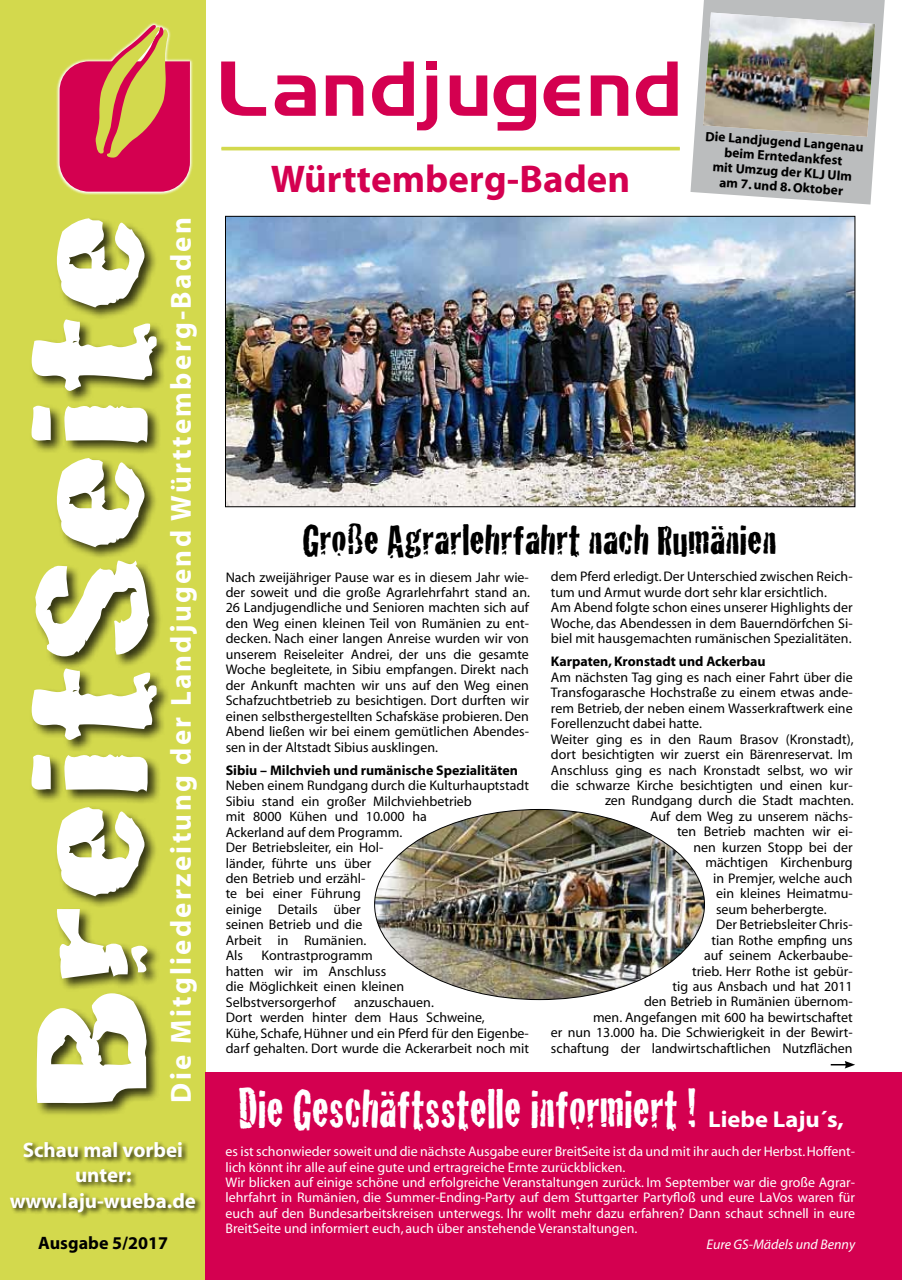
<style>
.page{position:relative;width:902px;height:1280px;background:#fff}
.page>*{position:absolute;margin:0;border:0;box-sizing:border-box;transform-origin:0 0}
.t1{font:171.3px "Cracked";color:#fff;scale:1.72 1}
.t2{font:55.5px "Cracked";color:#fff;scale:.88 1}
.t3{font:43.5px "Cracked";color:#000}
.t4{font:700 38.85px "Myriad Pro";letter-spacing:.005em;color:#d40050}
.t5{font:700 29.1px "Myriad";letter-spacing:.08em;color:#fff}
.t6{font:700 22.95px "Myriad";color:#fff;scale:1.06 1}
.t7{font:700 21px/25.2px "Myriad";color:#fff;text-align:center}
.t8{font:700 18px "Myriad";color:#000}
.t9{font:13.95px/15.5px "Myriad";color:#000}
.t10{font:13.95px/15.5px "Myriad";color:#fff}
.t11{font:700 13.95px "Myriad";color:#000}
.t12{font:italic 13.95px "Myriad";color:#fff}
.t13{font:700 13.5px/15px "Myriad";color:#000;text-align:center}
</style>
<div class="page">
<div style="left:0;top:0;width:206px;height:1280px;background:#d3d94d"></div>
<div style="left:206px;top:1072px;width:695px;height:208px;background:#d40050"></div>
<div style="left:9px;top:1141px;width:194px;height:78px;background:#000;opacity:.75"></div>
<div style="left:30px;top:216px;width:141px;height:902px;background:#000;opacity:.75"></div>
<svg style="left:56px;top:22px;width:137px;height:173px"></svg>
<svg style="left:60px;top:25px;width:130px;height:167px"></svg>
<svg style="left:635px;top:62px;width:42px;height:54px"></svg>
<svg style="left:221px;top:62px;width:45px;height:54px"></svg>
<svg style="left:590px;top:75px;width:38px;height:41px"></svg>
<svg style="left:543px;top:75px;width:36px;height:41px"></svg>
<svg style="left:493px;top:75px;width:43px;height:56px"></svg>
<svg style="left:449px;top:75px;width:38px;height:41px"></svg>
<svg style="left:326px;top:75px;width:37px;height:41px"></svg>
<svg style="left:275px;top:75px;width:40px;height:41px"></svg>
<svg style="left:372px;top:62px;width:65px;height:68px"></svg>
<div style="left:426px;top:61px;width:11px;height:9px;background:#d40050"></div>
<hr style="left:221px;top:147px;width:458px;height:3px;background:#d3d94d">
<svg style="left:690px;top:0;width:194px;height:205px"></svg>
<img style="left:703px;top:13px;width:172px;height:124px">
<img style="left:227px;top:218px;width:626px;height:287px">
<div style="left:225px;top:216px;width:630px;height:291px;border:1px solid #000"></div>
<svg style="left:830px;top:1061px;width:25px;height:7px"></svg>
<img style="left:374px;top:809px;width:330px;height:190px">
<h1 class="t1" style="left:-46px;top:1111px;width:525px;rotate:-90deg">BreitSeite</h1>
<h3 class="t5" style="left:166px;top:1102px;width:887px;rotate:-90deg">Die Mitgliederzeitung der Landjugend Württemberg-Baden</h3>
<h3 class="t7" style="left:10px;top:1138px;width:188px">Schau mal vorbei unter: www.laju-wueba.de</h3>
<p class="t8" style="left:38px;top:1233px;width:131px">Ausgabe 5/2017</p>
<h3 class="t4" style="left:270px;top:154px;width:351px">Würtrttemberg-Baden</h3>
<h3 class="t4" style="left:357px;top:154px;width:275px">temberg-Baden</h3>
<h3 class="t4" style="left:261px;top:154px;width:58px">Wü</h3>
<p class="t13" style="left:705px;top:129px;width:160px;rotate:4deg">Die Landjugend Langenau beim Erntedankfest<br>mit Umzug der KLJ Ulm am 7. und 8. Oktober</p>
<h3 class="t3" style="left:302px;top:506px;width:475px">Große Agrarlehrfahrt nach Rumänien</h3>
<p class="t9" style="left:551px;top:570px;width:303px">dem Pferd erledigt. Der Unterschied zwischen Reich&shy;tum und Armut wurde dort sehr klar ersichtlich.<br>Am Abend folgte schon eines unserer Highlights der Woche, das Abendessen in dem Bauerndörfchen Si&shy;biel mit hausgemachten rumänischen Spezialitäten.</p>
<p class="t11" style="left:551px;top:654px;width:216px">Karpaten, Kronstadt und Ackerbau</p>
<p class="t9" style="left:551px;top:670px;width:303px">Am nächsten Tag ging es nach einer Fahrt über die</p>
<p class="t9" style="left:551px;top:685px;width:303px">Transfogarasche Hochstraße zu einem etwas ande-</p>
<p class="t9" style="left:551px;top:701px;width:303px">rem Betrieb, der neben einem Wasserkraftwerk eine</p>
<p class="t9" style="left:551px;top:716px;width:152px">Forellenzucht dabei hatte.</p>
<p class="t9" style="left:551px;top:732px;width:304px">Weiter ging es in den Raum Brasov (Kronstadt),</p>
<p class="t9" style="left:551px;top:747px;width:303px">dort besichtigten wir zuerst ein Bärenreservat. Im</p>
<p class="t9" style="left:551px;top:763px;width:303px">Anschluss ging es nach Kronstadt selbst, wo wir</p>
<p class="t9" style="left:551px;top:778px;width:303px">die schwarze Kirche besichtigten und einen kur-</p>
<p class="t9" style="left:605px;top:794px;width:250px">zen Rundgang durch die Stadt machten.</p>
<p class="t9" style="left:650px;top:809px;width:204px">Auf dem Weg zu unserem nächs-</p>
<p class="t9" style="left:677px;top:825px;width:177px">ten Betrieb machten wir ei-</p>
<p class="t9" style="left:693px;top:840px;width:161px">nen kurzen Stopp bei der</p>
<p class="t9" style="left:705px;top:855px;width:149px">mächtigen Kirchenburg</p>
<p class="t9" style="left:713px;top:871px;width:141px">in Premjer, welche auch</p>
<p class="t9" style="left:716px;top:886px;width:138px">ein kleines Heimatmu-</p>
<p class="t9" style="left:716px;top:902px;width:112px">seum beherbergte.</p>
<p class="t9" style="left:716px;top:917px;width:138px">Der Betriebsleiter Chris-</p>
<p class="t9" style="left:711px;top:933px;width:142px">tian Rothe empfing uns</p>
<p class="t9" style="left:704px;top:948px;width:150px">auf seinem Ackerbaube-</p>
<p class="t9" style="left:692px;top:964px;width:162px">trieb. Herr Rothe ist gebür-</p>
<p class="t9" style="left:672px;top:979px;width:181px">tig aus Ansbach und hat 2011</p>
<p class="t9" style="left:644px;top:995px;width:210px">den Betrieb in Rumänien übernom-</p>
<p class="t9" style="left:593px;top:1010px;width:261px">men. Angefangen mit 600 ha bewirtschaftet</p>
<p class="t9" style="left:551px;top:1025px;width:303px">er nun 13.000 ha. Die Schwierigkeit in der Bewirt-</p>
<p class="t9" style="left:551px;top:1041px;width:303px">schaftung der landwirtschaftlichen Nutzflächen</p>
<p class="t9" style="left:226px;top:570px;width:306px;text-align:justify">Nach zweijähriger Pause war es in diesem Jahr wie&shy;der soweit und die große Agrarlehrfahrt stand an.<br>26 Landjugendliche und Senioren machten sich auf den Weg einen kleinen Teil von Rumänien zu ent&shy;decken. Nach einer langen Anreise wurden wir von unserem Reiseleiter Andrei, der uns die gesamte Woche begleitete, in Sibiu empfangen. Direkt nach der Ankunft machten wir uns auf den Weg einen Schafzuchtbetrieb zu besichtigen. Dort durften wir einen selbsthergestellten Schafskäse probieren. Den Abend ließen wir bei einem gemütlichen Abendes&shy;sen in der Altstadt Sibius ausklingen.</p>
<p class="t11" style="left:226px;top:763px;width:294px">Sibiu – Milchvieh und rumänische Spezialitäten</p>
<p class="t9" style="left:226px;top:778px;width:305px">Neben einem Rundgang durch die Kulturhauptstadt<br>Sibiu stand ein großer Milchviehbetrieb<br>mit 8000 Kühen und 10.000 ha<br>Ackerland auf dem Programm.<br>Der Betriebsleiter, ein Hol-<br>länder, führte uns über<br>den Betrieb und erzähl-<br>te bei einer Führung<br>einige Details über<br>seinen Betrieb und die<br>Arbeit in Rumänien.<br>Als</p>
<p class="t9" style="left:226px;top:948px;width:180px;text-indent:36px">Kontrastprogramm hatten wir im Anschluss die Möglichkeit einen kleinen<br>Selbstversorgerhof</p>
<p class="t9" style="left:226px;top:995px;width:305px;text-indent:128px">anzuschauen.<br>Dort werden hinter dem Haus Schweine,<br>Kühe, Schafe, Hühner und ein Pferd für den Eigenbe&shy;darf gehalten. Dort wurde die Ackerarbeit noch mit</p>
<h2 class="t2" style="left:238px;top:1066px;width:522px">Die Geschäftsstelle informiert !</h2>
<h3 class="t6" style="left:708px;top:1108px;width:129px">Liebe Laju´s,</h3>
<p class="t10" style="left:225px;top:1144px;width:631px">es ist schonwieder soweit und die nächste Ausgabe eurer BreitSeite ist da und mit ihr auch der Herbst. Hoffent&shy;lich könnt ihr alle auf eine gute und ertragreiche Ernte zurückblicken.<br>Wir blicken auf einige schöne und erfolgreiche Veranstaltungen zurück. Im September war die große Agrar&shy;lehrfahrt in Rumänien, die Summer-Ending-Party auf dem Stuttgarter Partyfloß und eure LaVos waren für euch auf den Bundesarbeitskreisen unterwegs. Ihr wollt mehr dazu erfahren? Dann schaut schnell in eure BreitSeite und informiert euch, auch über anstehende Veranstaltungen.</p>
<p class="t12" style="left:706px;top:1237px;width:150px">Eure GS-Mädels und Benny</p>
</div>
